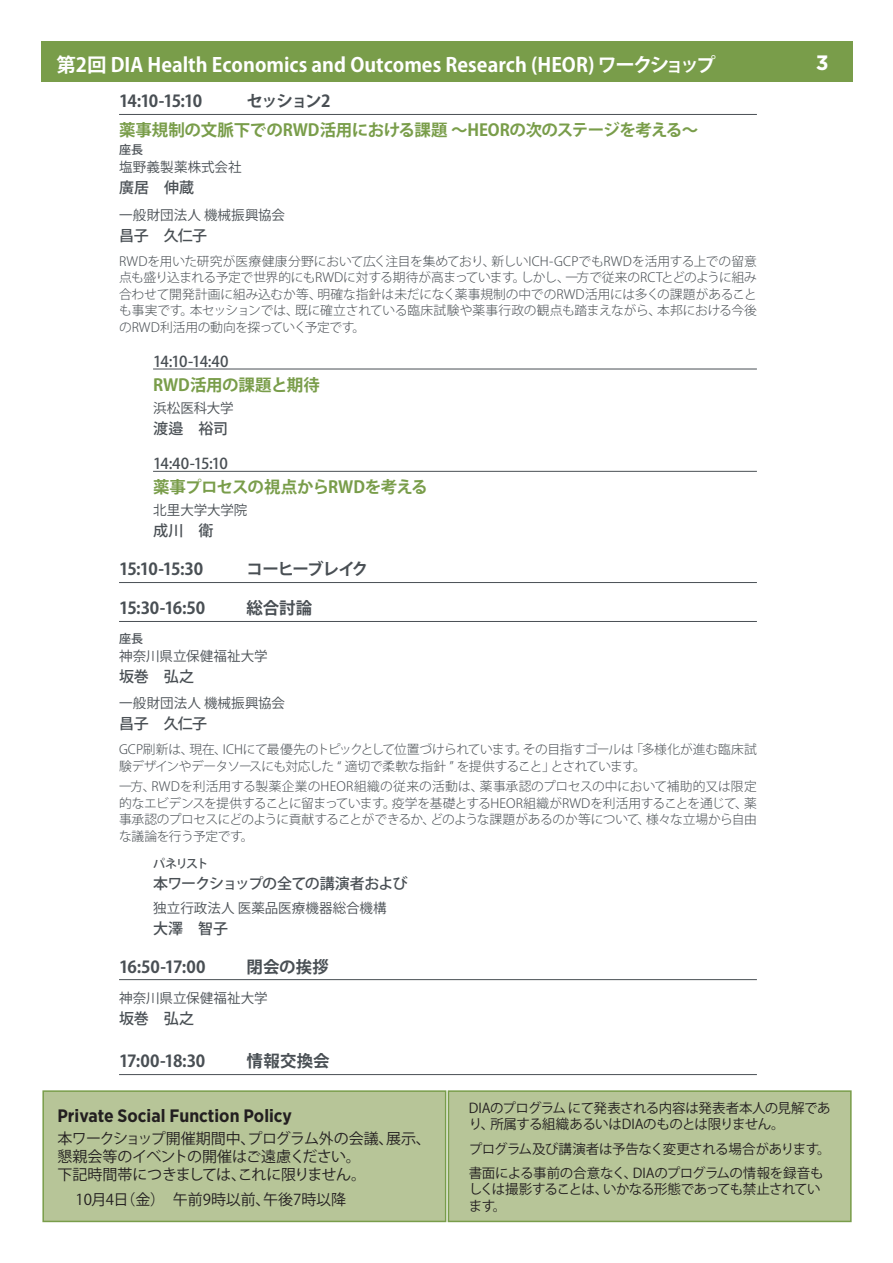
<style>
.page{position:relative;width:893px;height:1263px;background:#fff}
.page>*{position:absolute;margin:0;border:0;box-sizing:border-box;transform-origin:0 0}
.t1{font:700 20.85px "Gotham";color:#fff}
.t2{font:700 19.5px "Koz Go Pro";color:#fff}
.t3{font:700 18px "Gotham Narrow";color:#231f20}
.t4{font:700 16.5px "Koz Go Pro";letter-spacing:-.05em;color:#494f54}
.t5{font:700 16.5px "Koz Go Pro";letter-spacing:-.02em;color:#799d4a}
.t6{font:700 16.5px "Koz Go Pro";letter-spacing:-.04em;color:#799d4a}
.t7{font:15px/18px "Koz Go Pro";letter-spacing:-.02em;color:#231f20}
.t8{font:500 15px "Koz Go Pro";letter-spacing:-.045em;color:#494f54}
.t9{font:13.5px/16.2px "Koz Go Pro";letter-spacing:-.035em;color:#231f20}
.t10{font:13.5px "Koz Go Pro";letter-spacing:.005em;color:#494f54}
.t11{font:13.5px/16.2px "Koz Go Pro";letter-spacing:-.055em;color:#231f20}
.t12{font:300 12.75px/16.5px "Koz Go Pro";letter-spacing:-.03em;color:#494f54;text-align:justify}
.t13{font:500 12px "Koz Go Pro";letter-spacing:-.06em;color:#494f54}
</style>
<div class="page">
<div style="left:41px;top:41px;width:811px;height:41px;background:#799d4a"></div>
<hr style="left:119px;top:114px;width:638px;height:1px;background:#494f54">
<hr style="left:153px;top:369px;width:604px;height:1px;background:#494f54">
<hr style="left:153px;top:471px;width:604px;height:1px;background:#494f54">
<hr style="left:119px;top:582px;width:638px;height:1px;background:#494f54">
<hr style="left:119px;top:621px;width:638px;height:1px;background:#494f54">
<hr style="left:119px;top:979px;width:638px;height:1px;background:#494f54">
<hr style="left:119px;top:1074px;width:638px;height:1px;background:#494f54">
<div style="left:448px;top:1091px;width:403px;height:130px;background:#b7c598"></div>
<div style="left:448px;top:1090px;width:404px;height:132px;border:2px solid #799d4a"></div>
<div style="left:43px;top:1091px;width:403px;height:130px;background:#b7c598"></div>
<div style="left:42px;top:1090px;width:404px;height:132px;border:2px solid #799d4a"></div>
<h2 class="t2" style="left:56px;top:52px;width:661px">第2回 DIA Health Economics and Outcomes Research (HEOR) ワークショップ</h2>
<h1 class="t1" style="left:816px;top:48px;width:14px">3</h1>
<p class="t4" style="left:119px;top:91px;width:85px">14:10-15:10</p>
<p class="t4" style="left:247px;top:91px;width:85px">セッション2</p>
<p class="t5" style="left:119px;top:119px;width:581px">薬事規制の文脈下でのRWD活用における課題 ～HEORの次のステージを考える～</p>
<p class="t13" style="left:119px;top:142px;width:26px">座長</p>
<p class="t10" style="left:119px;top:159px;width:124px">塩野義製薬株式会社</p>
<p class="t8" style="left:119px;top:178px;width:77px">廣居　伸蔵</p>
<p class="t10" style="left:119px;top:206px;width:167px">一般財団法人 機械振興協会</p>
<p class="t8" style="left:119px;top:226px;width:90px">昌子　久仁子</p>
<p class="t12" style="left:119px;top:253px;width:639px">RWDを用いた研究が医療健康分野において広く注目を集めており、新しいICH-GCPでもRWDを活用する上での留意点も盛り込まれる予定で世界的にもRWDに対する期待が高まっています。しかし、一方で従来のRCTとどのように組み合わせて開発計画に組み込むか等、明確な指針は未だになく薬事規制の中でのRWD活用には多くの課題があることも事実です。本セッションでは、既に確立されている臨床試験や薬事行政の観点も踏まえながら、本邦における今後のRWD利活用の動向を探っていく予定です。</p>
<p class="t8" style="left:153px;top:352px;width:77px">14:10-14:40</p>
<p class="t5" style="left:153px;top:374px;width:168px">RWD活用の課題と期待</p>
<p class="t10" style="left:153px;top:399px;width:82px">浜松医科大学</p>
<p class="t8" style="left:153px;top:419px;width:77px">渡邉　裕司</p>
<p class="t8" style="left:153px;top:454px;width:76px">14:40-15:10</p>
<p class="t6" style="left:153px;top:476px;width:276px">薬事プロセスの視点からRWDを考える</p>
<p class="t10" style="left:153px;top:502px;width:96px">北里大学大学院</p>
<p class="t8" style="left:153px;top:521px;width:62px">成川　衛</p>
<p class="t4" style="left:119px;top:559px;width:86px">15:10-15:30</p>
<p class="t4" style="left:247px;top:559px;width:123px">コーヒーブレイク</p>
<p class="t4" style="left:119px;top:598px;width:88px">15:30-16:50</p>
<p class="t4" style="left:247px;top:598px;width:67px">総合討論</p>
<p class="t13" style="left:119px;top:630px;width:26px">座長</p>
<p class="t10" style="left:119px;top:647px;width:150px">神奈川県立保健福祉大学</p>
<p class="t8" style="left:119px;top:666px;width:77px">坂巻　弘之</p>
<p class="t10" style="left:119px;top:694px;width:167px">一般財団法人 機械振興協会</p>
<p class="t8" style="left:119px;top:714px;width:90px">昌子　久仁子</p>
<p class="t12" style="left:119px;top:741px;width:639px">GCP刷新は、現在、ICHにて最優先のトピックとして位置づけられています。その目指すゴールは「多様化が進む臨床試験デザインやデータソースにも対応した “ 適切で柔軟な指針 ” を提供すること」とされています。</p>
<p class="t12" style="left:119px;top:778px;width:639px">一方、RWDを利活用する製薬企業のHEOR組織の従来の活動は、薬事承認のプロセスの中において補助的又は限定的なエビデンスを提供することに留まっています。疫学を基礎とするHEOR組織がRWDを利活用することを通じて、薬事承認のプロセスにどのように貢献することができるか、どのような課題があるのか等について、様々な立場から自由な議論を行う予定です。</p>
<p class="t13" style="left:153px;top:856px;width:57px">パネリスト</p>
<p class="t8" style="left:153px;top:874px;width:256px">本ワークショップの全ての講演者および</p>
<p class="t10" style="left:153px;top:899px;width:235px">独立行政法人 医薬品医療機器総合機構</p>
<p class="t8" style="left:153px;top:918px;width:76px">大澤　智子</p>
<p class="t4" style="left:119px;top:956px;width:88px">16:50-17:00</p>
<p class="t4" style="left:247px;top:956px;width:84px">閉会の挨拶</p>
<p class="t10" style="left:119px;top:989px;width:150px">神奈川県立保健福祉大学</p>
<p class="t8" style="left:119px;top:1009px;width:77px">坂巻　弘之</p>
<p class="t4" style="left:119px;top:1051px;width:88px">17:00-18:30</p>
<p class="t4" style="left:247px;top:1051px;width:84px">情報交換会</p>
<p class="t9" style="left:469px;top:1100px;width:363px">DIAのプログラム にて発表される内容は発表者本人の見解であり、所属する組織あるいはDIAのものとは限りません。</p>
<p class="t9" style="left:469px;top:1136px;width:363px;line-height:24.8px">プログラム及び講演者は予告なく変更される場合があります。書面による事前の合意なく、DIAのプログラムの情報を録音も</p>
<p class="t11" style="left:469px;top:1182px;width:354px">しくは撮影することは、いかなる形態であっても禁止されています。</p>
<h3 class="t3" style="left:57px;top:1104px;width:236px">Private Social Function Policy</h3>
<p class="t7" style="left:57px;top:1130px;width:375px">本ワークショップ開催期間中、プログラム外の会議、展示、懇親会等のイベントの開催はご遠慮ください。<br>下記時間帯につきましては、これに限りません。</p>
<p class="t7" style="left:75px;top:1191px;width:272px">10月4日（金）　午前9時以前、午後7時以降</p>
</div>
